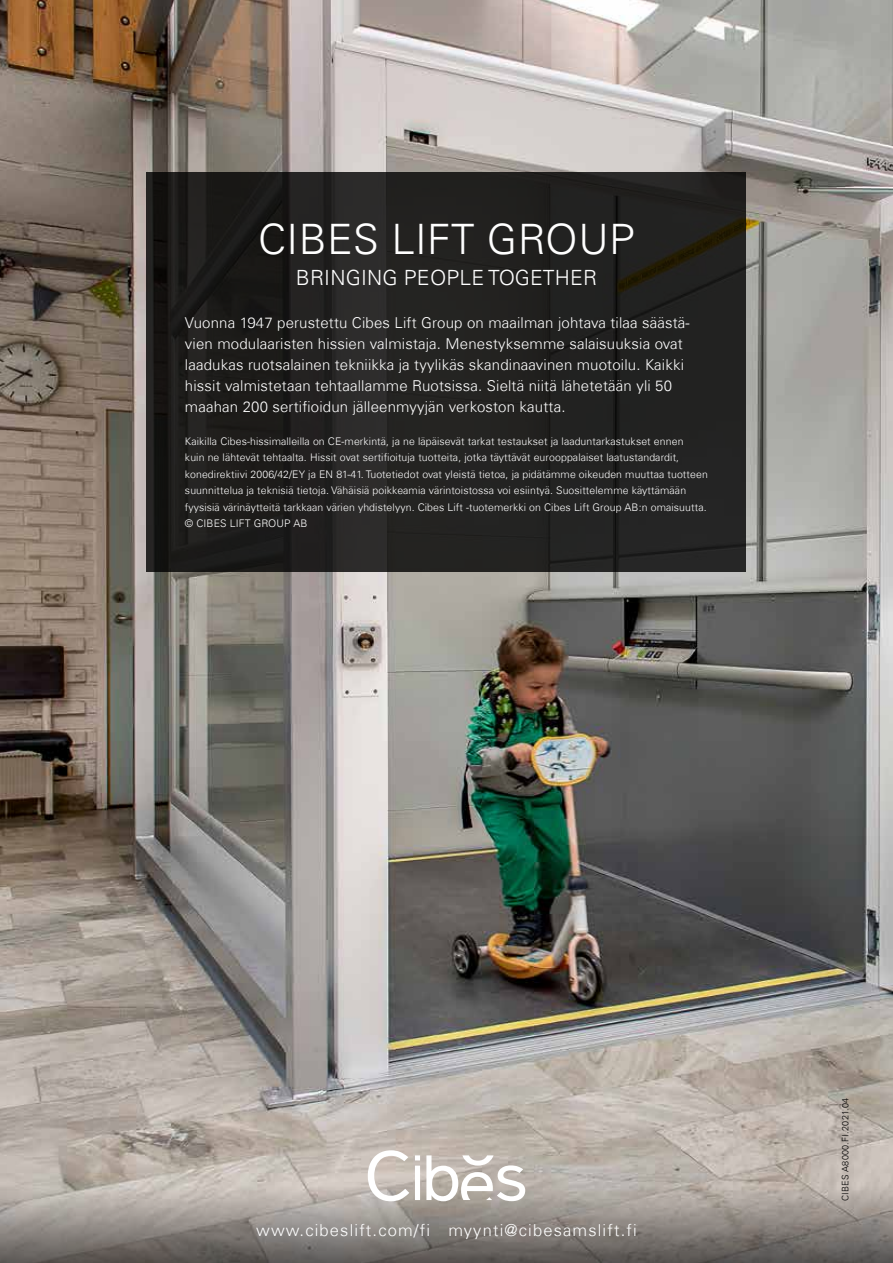
<style>
.page{position:relative;width:893px;height:1263px;background:#fff}
.page>*{position:absolute;margin:0;border:0;box-sizing:border-box;transform-origin:0 0}
.t1{font:300 42px "Univers Com 45";letter-spacing:.01em;color:#fff}
.t2{font:300 21px "Univers Com 45";letter-spacing:.01em;color:#fff}
.t3{font:300 16.5px "Univers Com 45";letter-spacing:.07em;color:#fff}
.t4{font:300 15px/21px "Univers Com 45";letter-spacing:.01em;color:#fff}
.t5{font:300 10.5px/16.5px "Univers Com 45";letter-spacing:.01em;color:#fff}
.t6{font:300 9px "Univers Com 45";letter-spacing:.03em;color:#000}
</style>
<div class="page">
<img style="left:0;top:0;width:893px;height:1186px">
<svg style="left:0;top:1186px;width:893px;height:77px;background:#8d8782"></svg>
<svg style="left:415px;top:1155px;width:5px;height:45px"></svg>
<svg style="left:368px;top:1150px;width:41px;height:51px"></svg>
<svg style="left:426px;top:1155px;width:99px;height:46px"></svg>
<svg style="left:147px;top:172px;width:599px;height:400px;background:#21201f"></svg>
<h1 class="t1" style="left:258px;top:213px;width:378px">CIBES LIFT GROUP</h1>
<h2 class="t2" style="left:296px;top:265px;width:303px">BRINGING PEOPLE TOGETHER</h2>
<p class="t4" style="left:185px;top:312px;width:506px">Vuonna 1947 perustettu Cibes Lift Group on maailman johtava tilaa säästä&shy;vien modulaaristen hissien valmistaja. Menestyksemme salaisuuksia ovat laadukas ruotsalainen tekniikka ja tyylikäs skandinaavinen muotoilu. Kaikki hissit valmistetaan tehtaallamme Ruotsissa. Sieltä niitä lähetetään yli 50 maahan 200 sertifioidun jälleenmyyjän verkoston kautta.</p>
<p class="t5" style="left:185px;top:433px;width:524px">Kaikilla Cibes-hissimalleilla on CE-merkintä, ja ne läpäisevät tarkat testaukset ja laaduntarkastukset ennen<br>kuin ne lähtevät tehtaalta. Hissit ovat sertifioituja tuotteita, jotka täyttävät eurooppalaiset laatustandardit, konedirektiivi 2006/42/EY ja EN 81-41. Tuotetiedot ovat yleistä tietoa, ja pidätämme oikeuden muuttaa tuotteen suunnittelua ja teknisiä tietoja. Vähäisiä poikkeamia värintoistossa voi esiintyä. Suosittelemme käyttämään fyysisiä värinäytteitä tarkkaan värien yhdistelyyn. Cibes Lift -tuotemerkki on Cibes Lift Group AB:n omaisuutta. © CIBES LIFT GROUP AB</p>
<h3 class="t3" style="left:256px;top:1220px;width:382px">www.cibeslift.com/fi myynti@cibesamslift.fi</h3>
<p class="t6" style="left:840px;top:1201px;width:105px;rotate:-90deg">CIBES A8000.FI.2021.04</p>
</div>
